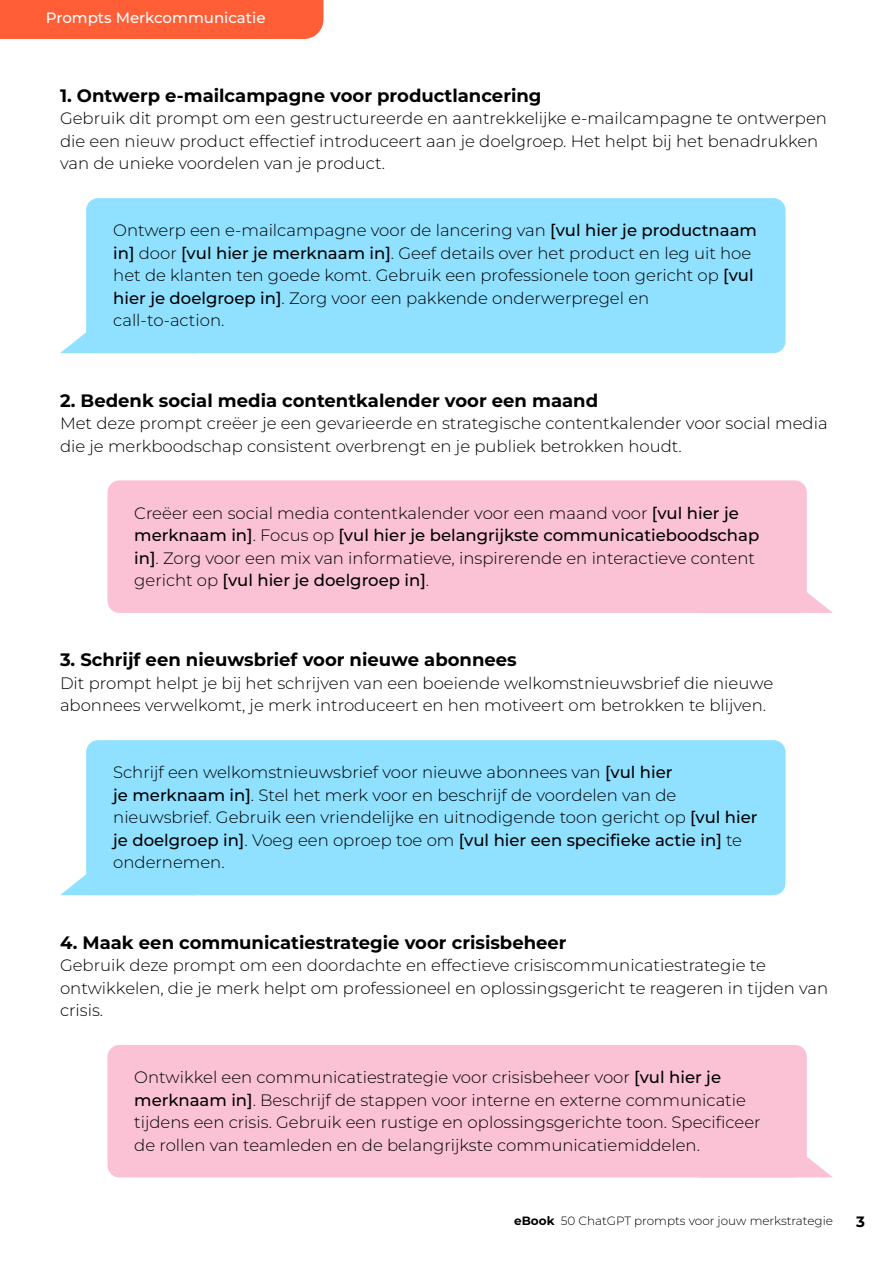
<style>
.page{position:relative;width:893px;height:1263px;background:#fff}
.page>*{position:absolute;margin:0;border:0;box-sizing:border-box;transform-origin:0 0}
.t1{font:700 18px "Montserrat";color:#000}
.t2{font:300 16.5px/22.5px "Montserrat";color:#000}
.t3{font:500 15px "Montserrat";color:#fff}
.t4{font:700 15px "Montserrat";color:#000}
.t5{font:300 12px "Montserrat";color:#000}
.s1{font-weight:500}
.s2{font-weight:700}
</style>
<div class="page">
<div style="left:86px;top:198px;width:699px;height:155px;background:#8fe1ff;border-radius:12px"></div>
<svg style="left:60px;top:310px;width:35px;height:43px"></svg>
<div style="left:107px;top:480px;width:700px;height:133px;background:#fac2d4;border-radius:12px"></div>
<svg style="left:798px;top:592px;width:35px;height:21px"></svg>
<div style="left:86px;top:740px;width:699px;height:155px;background:#8fe1ff;border-radius:12px"></div>
<svg style="left:60px;top:852px;width:35px;height:43px"></svg>
<div style="left:107px;top:1045px;width:700px;height:132px;background:#fac2d4;border-radius:12px"></div>
<svg style="left:798px;top:1157px;width:34px;height:20px"></svg>
<div style="left:0;top:0;width:323px;height:39px;background:#ff5e36"></div>
<p class="t3" style="left:46px;top:12px;width:221px">Prompts Merkcommunicatie</p>
<p class="t1" style="left:60px;top:83px;width:483px">1. Ontwerp e-mailcampagne voor productlancering</p>
<p class="t2" style="left:60px;top:107px;width:768px">Gebruik dit prompt om een gestructureerde en aantrekkelijke e-mailcampagne te ontwerpen die een nieuw product effectief introduceert aan je doelgroep. Het helpt bij het benadrukken van de unieke voordelen van je product.</p>
<p class="t2" style="left:113px;top:219px;width:645px">Ontwerp een e-mailcampagne voor de lancering van <span class="s1">[vul hier je productnaam in]</span> door <span class="s1">[vul hier je merknaam in]</span>. Geef details over het product en leg uit hoe het de klanten ten goede komt. Gebruik een professionele toon gericht op <span class="s1">[vul hier je doelgroep in]</span>. Zorg voor een pakkende onderwerpregel en call-to-action.</p>
<p class="t1" style="left:60px;top:388px;width:540px">2. Bedenk social media contentkalender voor een maand</p>
<p class="t2" style="left:60px;top:412px;width:769px">Met deze prompt creëer je een gevarieerde en strategische contentkalender voor social media die je merkboodschap consistent overbrengt en je publiek betrokken houdt.</p>
<p class="t2" style="left:134px;top:501px;width:626px">Creëer een social media contentkalender voor een maand voor <span class="s1">[vul hier je merknaam in]</span>. Focus op <span class="s1">[vul hier je belangrijkste communicatieboodschap in]</span>. Zorg voor een mix van informatieve, inspirerende en interactieve content gericht op <span class="s1">[vul hier je doelgroep in]</span>.</p>
<p class="t1" style="left:60px;top:648px;width:458px">3. Schrijf een nieuwsbrief voor nieuwe abonnees</p>
<p class="t2" style="left:60px;top:673px;width:715px">Dit prompt helpt je bij het schrijven van een boeiende welkomstnieuwsbrief die nieuwe abonnees verwelkomt, je merk introduceert en hen motiveert om betrokken te blijven.</p>
<p class="t2" style="left:113px;top:763px;width:646px">Schrijf een welkomstnieuwsbrief voor nieuwe abonnees van <span class="s1">[vul hier<br>je merknaam in]</span>. Stel het merk voor en beschrijf de voordelen van de nieuwsbrief. Gebruik een vriendelijke en uitnodigende toon gericht op <span class="s1">[vul hier je doelgroep in]</span>. Voeg een oproep toe om <span class="s1">[vul hier een specifieke actie in]</span> te ondernemen.</p>
<p class="t1" style="left:60px;top:930px;width:508px">4. Maak een communicatiestrategie voor crisisbeheer</p>
<p class="t2" style="left:60px;top:955px;width:770px">Gebruik deze prompt om een doordachte en effectieve crisiscommunicatiestrategie te ontwikkelen, die je merk helpt om professioneel en oplossingsgericht te reageren in tijden van crisis.</p>
<p class="t2" style="left:134px;top:1067px;width:628px">Ontwikkel een communicatiestrategie voor crisisbeheer voor <span class="s1">[vul hier je merknaam in]</span>. Beschrijf de stappen voor interne en externe communicatie tijdens een crisis. Gebruik een rustige en oplossingsgerichte toon. Specificeer de rollen van teamleden en de belangrijkste communicatiemiddelen.</p>
<p class="t5" style="left:514px;top:1216px;width:320px"><span class="s2">eBook</span> 50 ChatGPT prompts voor jouw merkstrategie</p>
<p class="t4" style="left:856px;top:1215px;width:10px">3</p>
</div>
